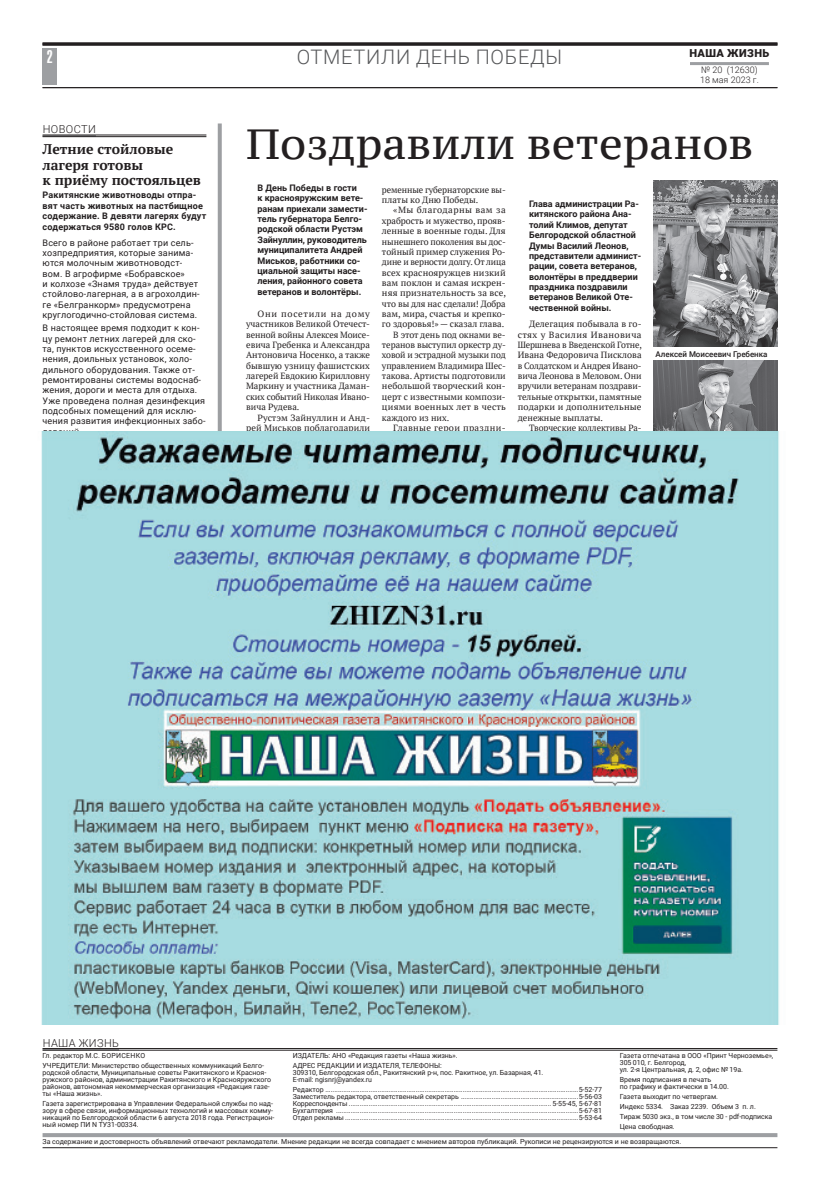
<style>
.page{position:relative;width:820px;height:1191px;background:#fff}
.page>*{position:absolute;margin:0;border:0;box-sizing:border-box;transform-origin:0 0}
.t1{font:42px "PT Serif Caption";color:#231f20}
.t2{font:300 20px "Roboto";letter-spacing:.035em;color:#57585a}
.t3{font:condensed 18px "Free Grotesque";color:#fff}
.t4{font:700 14px/15.4px "PT Serif";color:#231f20}
.t5{font:300 11px "Roboto";letter-spacing:.035em;color:#231f20}
.t6{font:900 11px "Roboto";letter-spacing:.035em;color:#231f20}
.t7{font:9px/10.4px "PT Serif";color:#231f20;text-align:justify}
.t8{font:9px/10.4px "Roboto";letter-spacing:.02em;color:#231f20}
.t9{font:700 9px/10.4px "Roboto";color:#231f20}
.t10{font:700 9px/10.3px "Roboto";letter-spacing:.02em;color:#231f20}
.t11{font:300 9px/10px "Roboto";color:#231f20}
.t12{font:9px "PT Serif";letter-spacing:.025em;color:#231f20}
.t13{font:9px "PT Serif";letter-spacing:.03em;color:#231f20}
.t14{font:9px "PT Serif";letter-spacing:.045em;color:#231f20}
.t15{font:500 8px "Roboto";letter-spacing:-.005em;color:#231f20}
.t16{font:7px/7px "Roboto";color:#231f20}
</style>
<div class="page">
<svg style="left:218px;top:123px;width:4px;height:309px"></svg>
<div style="left:43px;top:48px;width:14px;height:37px;background:#9d9fa2"></div>
<hr style="left:43px;top:43px;width:734px;height:3px;background:#231f20">
<hr style="left:43px;top:87px;width:734px;height:1px;background:#231f20">
<hr style="left:689px;top:62px;width:79px;height:3px;background:#9d9fa2">
<hr style="left:43px;top:1048px;width:76px;height:2px;background:#9d9fa2">
<hr style="left:43px;top:1048px;width:734px;height:1px;background:#231f20">
<hr style="left:43px;top:1050px;width:734px;height:1px;background:#231f20">
<hr style="left:43px;top:1133px;width:734px;height:4px;background:#9d9fa2">
<hr style="left:43px;top:1147px;width:734px;height:1px;background:#231f20">
<img style="left:653px;top:181px;width:124px;height:166px">
<img style="left:653px;top:361px;width:124px;height:71px">
<hr style="left:43px;top:135px;width:163px;height:1px;background:#231f20">
<hr style="left:43px;top:136px;width:163px;height:1px;background:#231f20">
<img style="left:41px;top:432px;width:738px;height:592px">
<h3 class="t3" style="left:47px;top:46px;width:7px">2</h3>
<h2 class="t2" style="left:363px;top:42px;width:113px">ОБЩЕСТВО</h2>
<h3 class="t6" style="left:689px;top:46px;width:81px">НАША ЖИЗНЬ</h3>
<p class="t11" style="left:699px;top:65px;width:60px">№ 20 (12630)<br>18 мая 2023 г.</p>
<h2 class="t2" style="left:297px;top:43px;width:267px">ОТМЕТИЛИ ДЕНЬ ПОБЕДЫ</h2>
<h3 class="t5" style="left:43px;top:122px;width:55px">НОВОСТИ</h3>
<h3 class="t4" style="left:43px;top:142px;width:160px">Летние стойловые лагеря готовы<br>к приёму постояльцев</h3>
<p class="t10" style="left:43px;top:190px;width:165px">Ракитянские животноводы отпра&shy;вят часть животных на пастбищное содержание. В девяти лагерях будут содержаться 9580 голов КРС.</p>
<p class="t8" style="left:43px;top:237px;width:158px">Всего в районе работает три сель&shy;хозпредприятия, которые занима&shy;ются молочным животноводст&shy;вом. В агрофирме «Бобравское»<br>и колхозе «Знамя труда» действует стойлово-лагерная, а в агрохолдин&shy;ге «Белгранкорм» предусмотрена круглогодично-стойловая система.</p>
<p class="t8" style="left:43px;top:322px;width:164px">В настоящее время подходит к кон&shy;цу ремонт летних лагерей для ско&shy;та, пунктов искусственного осеме&shy;нения, доильных установок, холо&shy;дильного оборудования. Также от&shy;ремонтированы системы водоснаб&shy;жения, дороги и места для отдыха.<br>Уже проведена полная дезинфекция подсобных помещений для исклю&shy;чения развития инфекционных забо&shy;леваний.</p>
<h1 class="t1" style="left:246px;top:116px;width:508px">Поздравили ветеранов</h1>
<p class="t9" style="left:257px;top:182px;width:111px">В День Победы в гости<br>к краснояружским вете&shy;ранам приехали замести&shy;тель губернатора Белго&shy;родской области Рустэм<br>Зайнуллин, руководитель муниципалитета Андрей<br>Миськов, работники со&shy;циальной защиты насе&shy;ления, районного совета ветеранов и волонтёры.</p>
<p class="t7" style="left:246px;top:308px;width:125px;text-indent:11px">Они посетили на дому участников Великой Отечест&shy;венной войны Алексея Моисе&shy;евича Гребенка и Александра Антоновича Носенко, а также бывшую узницу фашистских лагерей Евдокию Кирилловну Маркину и участника Даман&shy;ских событий Николая Ивано&shy;вича Рудева.</p>
<p class="t7" style="left:246px;top:412px;width:125px;text-align:right">Рустэм Зайнуллин и Анд&shy;рей Миськов поблагодарили</p>
<p class="t7" style="left:382px;top:184px;width:125px">ременные губернаторские вы&shy;платы ко Дню Победы.</p>
<p class="t14" style="left:393px;top:204px;width:114px">«Мы благодарны вам за</p>
<p class="t7" style="left:382px;top:215px;width:125px">храбрость и мужество, прояв-</p>
<p class="t7" style="left:382px;top:226px;width:125px">ленные в военные годы. Для</p>
<p class="t7" style="left:382px;top:236px;width:125px">нынешнего поколения вы дос-</p>
<p class="t7" style="left:382px;top:246px;width:125px">тойный пример служения Ро-</p>
<p class="t7" style="left:382px;top:257px;width:125px">дине и верности долгу. От лица</p>
<p class="t7" style="left:382px;top:267px;width:125px">всех краснояружцев низкий</p>
<p class="t7" style="left:382px;top:277px;width:125px">вам поклон и самая искрен-</p>
<p class="t7" style="left:382px;top:288px;width:126px">няя признательность за все,</p>
<p class="t7" style="left:382px;top:298px;width:125px">что вы для нас сделали! Добра</p>
<p class="t7" style="left:382px;top:308px;width:125px">вам, мира, счастья и крепко-</p>
<p class="t7" style="left:382px;top:319px;width:124px">го здоровья!» — сказал глава.</p>
<p class="t7" style="left:393px;top:329px;width:114px">В этот день под окнами ве-</p>
<p class="t7" style="left:382px;top:339px;width:125px">теранов выступил оркестр ду-</p>
<p class="t7" style="left:382px;top:350px;width:125px">ховой и эстрадной музыки под</p>
<p class="t7" style="left:382px;top:360px;width:125px">управлением Владимира Шес-</p>
<p class="t7" style="left:382px;top:370px;width:125px">такова. Артисты подготовили</p>
<p class="t7" style="left:382px;top:381px;width:125px">небольшой творческий кон-</p>
<p class="t7" style="left:382px;top:391px;width:125px">церт с известными компози-</p>
<p class="t12" style="left:382px;top:401px;width:125px">циями военных лет в честь</p>
<p class="t7" style="left:382px;top:412px;width:69px">каждого из них.</p>
<p class="t13" style="left:393px;top:422px;width:114px">Главные герои праздни-</p>
<p class="t9" style="left:529px;top:198px;width:114px">Глава администрации Ра&shy;китянского района Ана&shy;толий Климов, депутат<br>Белгородской областной<br>Думы Василий Леонов, представители админист&shy;рации, совета ветеранов, волонтёры в преддверии праздника поздравили ветеранов Великой Оте&shy;чественной войны.</p>
<p class="t7" style="left:517px;top:319px;width:126px;text-indent:11px">Делегация побывала в го&shy;стях у Василия Ивановича Шершнева в Введенской Готне, Ивана Федоровича Писклова в Солдатском и Андрея Ивано&shy;вича Леонова в Меловом. Они вручили ветеранам поздрави&shy;тельные открытки, памятные подарки и дополнительные денежные выплаты.</p>
<p class="t7" style="left:529px;top:422px;width:114px">Творческие коллективы Ра-</p>
<p class="t15" style="left:655px;top:348px;width:113px">Алексей Моисеевич Гребенка</p>
<h3 class="t5" style="left:43px;top:1035px;width:78px">НАША ЖИЗНЬ</h3>
<p class="t16" style="left:43px;top:1050px;width:223px;line-height:9.8px">Гл. редактор М.С. БОРИСЕНКО<br>УЧРЕДИТЕЛИ: Министерство общественных коммуникаций Белго-</p>
<p class="t16" style="left:43px;top:1069px;width:230px">родской области, Муниципальные советы Ракитянского и Красноя&shy;ружского районов, администрации Ракитянского и Краснояружского районов, автономная некоммерческая организация «Редакция газе&shy;ты «Наша жизнь».</p>
<p class="t16" style="left:43px;top:1099px;width:233px">Газета зарегистрирована в Управлении Федеральной службы по над&shy;зору в сфере связи, информационных технологий и массовых комму&shy;никаций по Белгородской области 6 августа 2018 года. Регистрацион&shy;ный номер ПИ N ТУ31-00334.</p>
<p class="t16" style="left:293px;top:1050px;width:166px;line-height:9.8px">ИЗДАТЕЛЬ: АНО «Редакция газеты «Наша жизнь».<br>АДРЕС РЕДАКЦИИ И ИЗДАТЕЛЯ, ТЕЛЕФОНЫ:</p>
<p class="t16" style="left:293px;top:1069px;width:252px">309310, Белгородская обл., Ракитянский р-н, пос. Ракитное, ул. Базарная, 41.<br>E-mail: ngisnrj@yandex.ru</p>
<p class="t16" style="left:293px;top:1085px;width:311px;text-align:justify">Редактор ............................................................................................................................................5-52-77<br>Заместитель редактора, ответственный секретарь .................................................................5-56-03<br>Корреспонденты ................................................................................................................ 5-55-45, 5-67-81<br>Бухгалтерия ......................................................................................................................................5-67-81<br>Отдел рекламы .................................................................................................................................5-53-64</p>
<p class="t16" style="left:43px;top:1137px;width:640px">За содержание и достоверность объявлений отвечают рекламодатели. Мнение редакции не всегда совпадает с мнением авторов публикаций. Рукописи не рецензируются и не возвращаются.</p>
<p class="t16" style="left:619px;top:1052px;width:155px">Газета отпечатана в ООО «Принт Черноземье»,<br>305 010, г. Белгород,<br>ул. 2-я Центральная, д. 2, офис № 19а.</p>
<p class="t16" style="left:619px;top:1076px;width:110px">Время подписания в печать<br>по графику и фактически в 14.00.</p>
<p class="t16" style="left:619px;top:1091px;width:154px;line-height:9.8px">Газета выходит по четвергам.<br>Индекс 5334. Заказ 2239. Объем 3 п. л.<br>Тираж 5030 экз., в том числе 30 - pdf-подписка<br>Цена свободная.</p>
</div>
